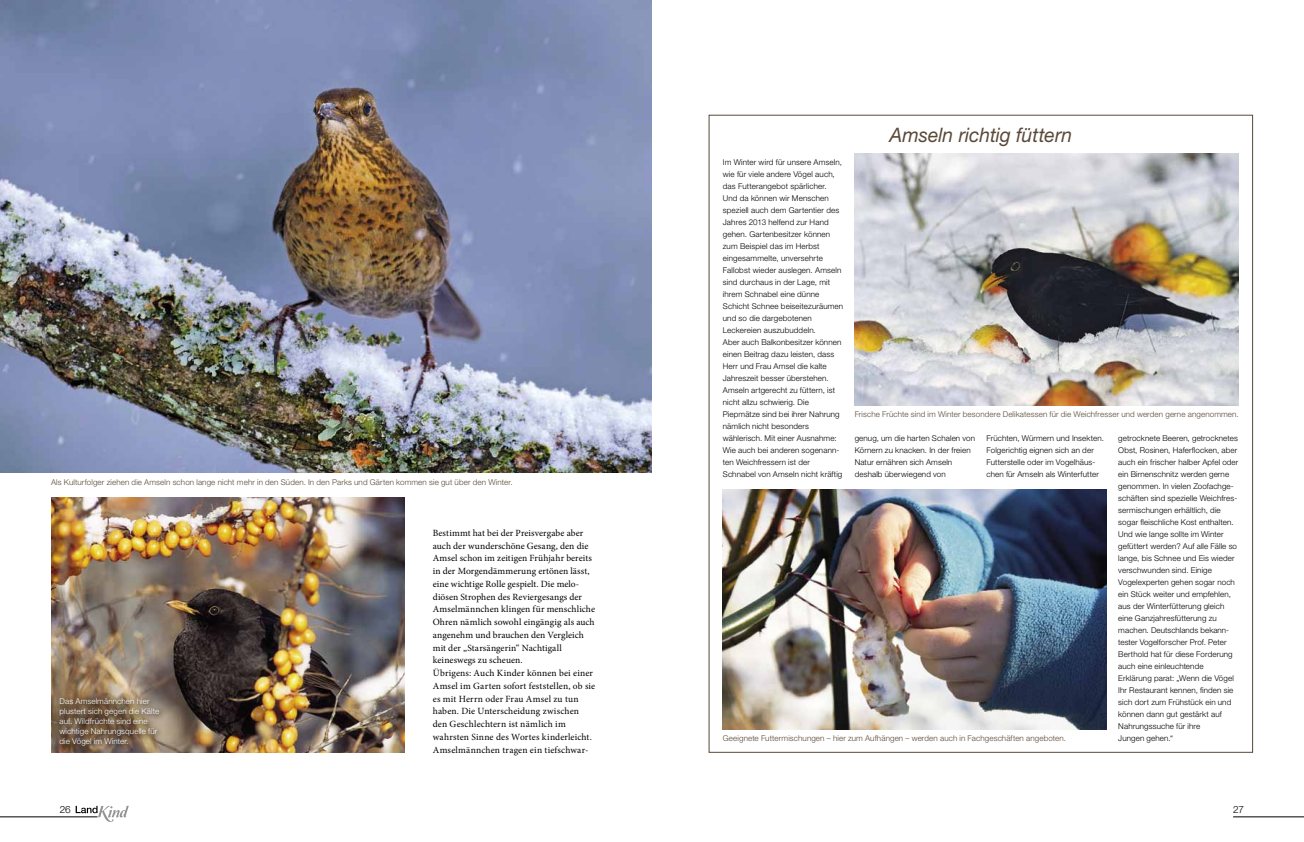
<style>
.page{position:relative;width:1304px;height:842px;background:#fff}
.page>*{position:absolute;margin:0;border:0;box-sizing:border-box;transform-origin:0 0}
.t1{font:italic 20px "Helvetica Neue LT Std";color:#5a4838;scale:.96 1}
.t2{font:300 10px "Helvetica Neue LT Std";color:#000}
.t3{font:9.5px/12.8px "Minion Pro";letter-spacing:.01em;color:#000}
.t4{font:300 8px/12px "Helvetica Neue LT Std";letter-spacing:.015em;color:#000}
.t5{font:300 8px "Helvetica Neue LT Std";letter-spacing:.015em;color:#5a4838}
.t6{font:300 8px/10px "Helvetica Neue LT Std";letter-spacing:.015em;color:#fff}
</style>
<div class="page">
<hr style="left:0;top:816px;width:98px;height:1px;background:#000">
<hr style="left:1233px;top:816px;width:71px;height:1px;background:#000">
<svg style="left:76px;top:806px;width:53px;height:16px"></svg>
<img style="left:0;top:0;width:652px;height:472px">
<img style="left:51px;top:497px;width:353px;height:256px">
<div style="left:57px;top:695px;width:109px;height:58px;background:#000;opacity:.65"></div>
<div style="left:53px;top:692px;width:112px;height:60px;background:#000;opacity:.18"></div>
<img style="left:723px;top:489px;width:384px;height:240px">
<img style="left:855px;top:153px;width:384px;height:252px">
<p class="t5" style="left:51px;top:477px;width:463px">Als Kulturfolger ziehen die Amseln schon lange nicht mehr in den Süden. In den Parks und Gärten kommen sie gut über den Winter.</p>
<p class="t6" style="left:60px;top:696px;width:101px">Das Amselmännchen hier plustert sich gegen die Kälte auf. Wildfrüchte sind eine wichtige Nahrungsquelle für die Vögel im Winter.</p>
<p class="t3" style="left:433px;top:526px;width:164px">Bestimmt hat bei der Preisvergabe aber auch der wunderschöne Gesang, den die Amsel schon im zeitigen Frühjahr bereits in der Morgendämmerung ertönen lässt, eine wichtige Rolle gespielt. Die melo&shy;diösen Strophen des Reviergesangs der Amselmännchen klingen für menschliche Ohren nämlich sowohl eingängig als auch angenehm und brauchen den Vergleich mit der „Starsängerin“ Nachtigall keineswegs zu scheuen.<br>Übrigens: Auch Kinder können bei einer Amsel im Garten sofort feststellen, ob sie es mit Herrn oder Frau Amsel zu tun haben. Die Unterscheidung zwischen den Geschlechtern ist nämlich im wahrsten Sinne des Wortes kinderleicht.<br>Amselmännchen tragen ein tiefschwar-</p>
<h1 class="t1" style="left:889px;top:123px;width:192px">Amseln richtig füttern</h1>
<p class="t4" style="left:723px;top:156px;width:122px">Im Winter wird für unsere Amseln, wie für viele andere Vögel auch, das Futterangebot spärlicher.<br>Und da können wir Menschen speziell auch dem Gartentier des<br>Jahres 2013 helfend zur Hand gehen. Gartenbesitzer können zum Beispiel das im Herbst eingesammelte, unversehrte<br>Fallobst wieder auslegen. Amseln sind durchaus in der Lage, mit ihrem Schnabel eine dünne<br>Schicht Schnee beiseitezuräumen und so die dargebotenen<br>Leckereien auszubuddeln.<br>Aber auch Balkonbesitzer können einen Beitrag dazu leisten, dass<br>Herr und Frau Amsel die kalte<br>Jahreszeit besser überstehen.<br>Amseln artgerecht zu füttern, ist nicht allzu schwierig. Die<br>Piepmätze sind bei ihrer Nahrung nämlich nicht besonders wählerisch. Mit einer Ausnahme:<br>Wie auch bei anderen sogenann&shy;ten Weichfressern ist der<br>Schnabel von Amseln nicht kräftig</p>
<p class="t5" style="left:855px;top:409px;width:386px">Frische Früchte sind im Winter besondere Delikatessen für die Weichfresser und werden gerne angenommen.</p>
<p class="t4" style="left:855px;top:432px;width:122px">genug, um die harten Schalen von<br>Körnern zu knacken. In der freien<br>Natur ernähren sich Amseln deshalb überwiegend von</p>
<p class="t4" style="left:986px;top:432px;width:119px">Früchten, Würmern und Insekten.<br>Folgerichtig eignen sich an der<br>Futterstelle oder im Vogelhäus&shy;chen für Amseln als Winterfutter</p>
<p class="t4" style="left:1118px;top:432px;width:122px">getrocknete Beeren, getrocknetes<br>Obst, Rosinen, Haferflocken, aber auch ein frischer halber Apfel oder ein Birnenschnitz werden gerne genommen. In vielen Zoofachge&shy;schäften sind spezielle Weichfres&shy;sermischungen erhältlich, die sogar fleischliche Kost enthalten.<br>Und wie lange sollte im Winter gefüttert werden? Auf alle Fälle so lange, bis Schnee und Eis wieder verschwunden sind. Einige<br>Vogelexperten gehen sogar noch ein Stück weiter und empfehlen, aus der Winterfütterung gleich eine Ganzjahresfütterung zu machen. Deutschlands bekann&shy;tester Vogelforscher Prof. Peter<br>Berthold hat für diese Forderung auch eine einleuchtende<br>Erklärung parat: „Wenn die Vögel<br>Ihr Restaurant kennen, finden sie sich dort zum Frühstück ein und können dann gut gestärkt auf<br>Nahrungssuche für ihre<br>Jungen gehen.“</p>
<p class="t5" style="left:723px;top:733px;width:345px">Geeignete Futtermischungen – hier zum Aufhängen – werden auch in Fachgeschäften angeboten.</p>
<p class="t2" style="left:60px;top:804px;width:12px">26</p>
<p class="t2" style="left:1233px;top:804px;width:12px">27</p>
</div>
